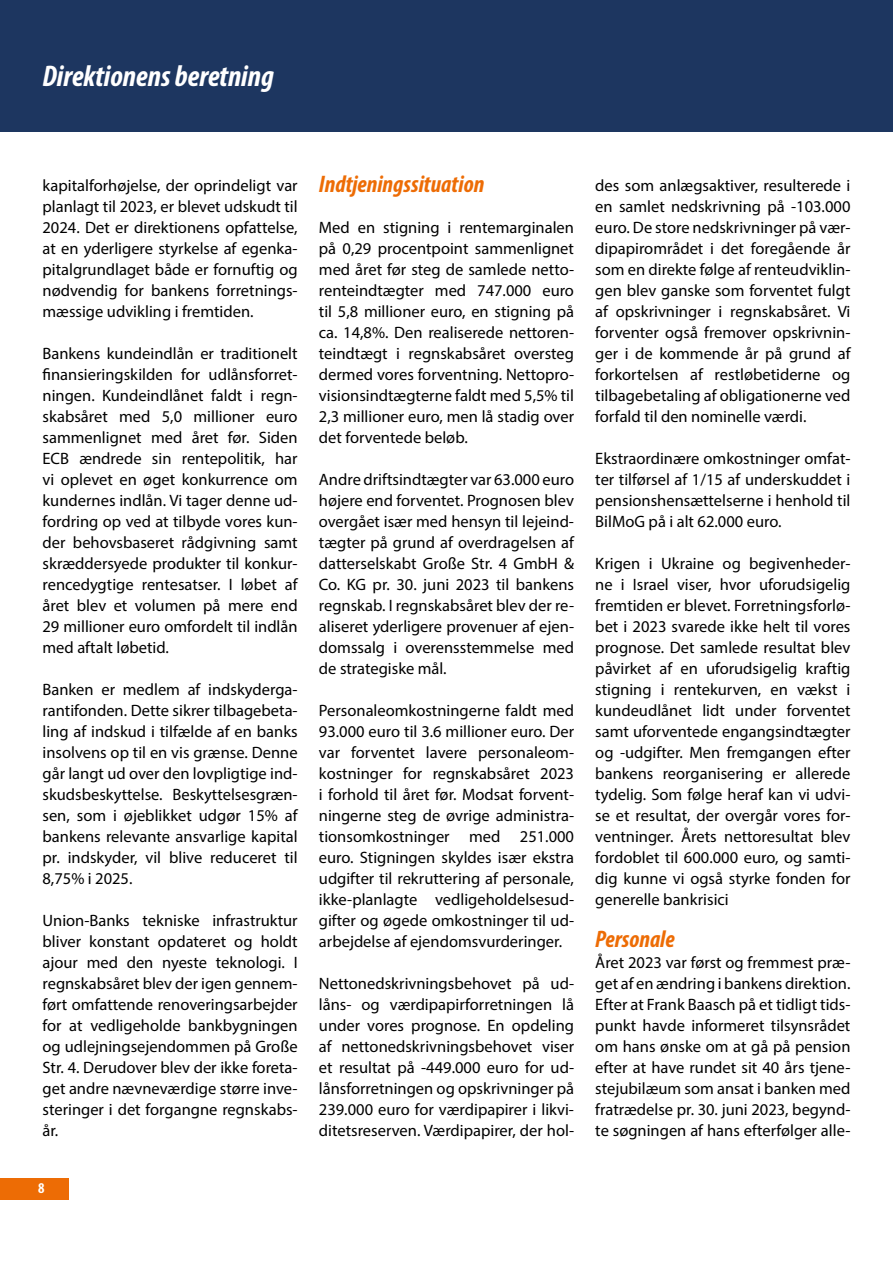
<style>
.page{position:relative;width:893px;height:1263px;background:#fff}
.page>*{position:absolute;margin:0;border:0;box-sizing:border-box;transform-origin:0 0}
.t1{font:italic 700 condensed 30px "Myriad Pro";color:#fff}
.t2{font:italic 700 condensed 24px "Myriad Pro";color:#ed6c05}
.t3{font:16.5px/21px "Myriad Pro";color:#000;text-align:justify}
.t4{font:700 condensed 15px "Myriad Pro";color:#fff}
</style>
<div class="page">
<div style="left:0;top:0;width:893px;height:132px;background:#1d3660"></div>
<div style="left:0;top:1178px;width:68px;height:21px;background:#ed6c05"></div>
<h1 class="t1" style="left:43px;top:58px;width:233px">Direktionens beretning</h1>
<p class="t3" style="left:43px;top:175px;width:257px">kapitalforhøjelse, der oprindeligt var planlagt til 2023, er blevet udskudt til 2024. Det er direktionens opfattelse, at en yderligere styrkelse af egenka&shy;pitalgrundlaget både er fornuftig og nødvendig for bankens forretnings&shy;mæssige udvikling i fremtiden.</p>
<p class="t3" style="left:43px;top:343px;width:257px">Bankens kundeindlån er traditionelt finansieringskilden for udlånsforret&shy;ningen. Kundeindlånet faldt i regn&shy;skabsåret med 5,0 millioner euro sammenlignet med året før. Siden ECB ændrede sin rentepolitik, har vi oplevet en øget konkurrence om kundernes indlån. Vi tager denne ud&shy;fordring op ved at tilbyde vores kun&shy;der behovsbaseret rådgivning samt skræddersyede produkter til konkur&shy;rencedygtige rentesatser. I løbet af året blev et volumen på mere end 29 millioner euro omfordelt til indlån med aftalt løbetid.</p>
<p class="t3" style="left:43px;top:679px;width:257px">Banken er medlem af indskyderga&shy;rantifonden. Dette sikrer tilbagebeta&shy;ling af indskud i tilfælde af en banks insolvens op til en vis grænse. Denne går langt ud over den lovpligtige ind&shy;skudsbeskyttelse. Beskyttelsesgræn&shy;sen, som i øjeblikket udgør 15% af bankens relevante ansvarlige kapital pr. indskyder, vil blive reduceret til 8,75% i 2025.</p>
<p class="t3" style="left:43px;top:910px;width:257px">Union-Banks tekniske infrastruktur bliver konstant opdateret og holdt ajour med den nyeste teknologi. I regnskabsåret blev der igen gennem&shy;ført omfattende renoveringsarbejder for at vedligeholde bankbygningen og udlejningsejendommen på Große Str. 4. Derudover blev der ikke foreta&shy;get andre nævneværdige større inve&shy;steringer i det forgangne regnskabs&shy;år.</p>
<p class="t4" style="left:38px;top:1179px;width:8px">8</p>
<h2 class="t2" style="left:319px;top:169px;width:167px">Indtjeningssituation</h2>
<p class="t3" style="left:319px;top:217px;width:257px">Med en stigning i rentemarginalen på 0,29 procentpoint sammenlignet med året før steg de samlede netto&shy;renteindtægter med 747.000 euro til 5,8 millioner euro, en stigning på ca. 14,8%. Den realiserede nettoren&shy;teindtægt i regnskabsåret oversteg dermed vores forventning. Nettopro&shy;visionsindtægterne faldt med 5,5% til 2,3 millioner euro, men lå stadig over det forventede beløb.</p>
<p class="t3" style="left:319px;top:469px;width:257px">Andre driftsindtægter var 63.000 euro højere end forventet. Prognosen blev overgået især med hensyn til lejeind&shy;tægter på grund af overdragelsen af datterselskabt Große Str. 4 GmbH &amp; Co. KG pr. 30. juni 2023 til bankens regnskab. I regnskabsåret blev der re&shy;aliseret yderligere provenuer af ejen&shy;domssalg i overensstemmelse med de strategiske mål.</p>
<p class="t3" style="left:319px;top:700px;width:257px">Personaleomkostningerne faldt med 93.000 euro til 3.6 millioner euro. Der var forventet lavere personaleom&shy;kostninger for regnskabsåret 2023 i forhold til året før. Modsat forvent&shy;ningerne steg de øvrige administra&shy;tionsomkostninger med 251.000 euro. Stigningen skyldes især ekstra udgifter til rekruttering af personale, ikke-planlagte vedligeholdelsesud&shy;gifter og øgede omkostninger til ud&shy;arbejdelse af ejendomsvurderinger.</p>
<p class="t3" style="left:319px;top:973px;width:257px">Nettonedskrivningsbehovet på ud&shy;låns- og værdipapirforretningen lå under vores prognose. En opdeling af nettonedskrivningsbehovet viser et resultat på -449.000 euro for ud&shy;lånsforretningen og opskrivninger på 239.000 euro for værdipapirer i likvi&shy;ditetsreserven. Værdipapirer, der hol-</p>
<p class="t3" style="left:595px;top:175px;width:257px">des som anlægsaktiver, resulterede i en samlet nedskrivning på -103.000 euro. De store nedskrivninger på vær&shy;dipapirområdet i det foregående år som en direkte følge af renteudviklin&shy;gen blev ganske som forventet fulgt af opskrivninger i regnskabsåret. Vi forventer også fremover opskrivnin&shy;ger i de kommende år på grund af forkortelsen af restløbetiderne og tilbagebetaling af obligationerne ved forfald til den nominelle værdi.</p>
<p class="t3" style="left:595px;top:448px;width:257px">Ekstraordinære omkostninger omfat&shy;ter tilførsel af 1/15 af underskuddet i pensionshensættelserne i henhold til BilMoG på i alt 62.000 euro.</p>
<p class="t3" style="left:595px;top:553px;width:257px">Krigen i Ukraine og begivenheder&shy;ne i Israel viser, hvor uforudsigelig fremtiden er blevet. Forretningsforlø&shy;bet i 2023 svarede ikke helt til vores prognose. Det samlede resultat blev påvirket af en uforudsigelig kraftig stigning i rentekurven, en vækst i kundeudlånet lidt under forventet samt uforventede engangsindtægter og -udgifter. Men fremgangen efter bankens reorganisering er allerede tydelig. Som følge heraf kan vi udvi&shy;se et resultat, der overgår vores for&shy;ventninger. Årets nettoresultat blev fordoblet til 600.000 euro, og samti&shy;dig kunne vi også styrke fonden for generelle bankrisici</p>
<h2 class="t2" style="left:595px;top:924px;width:81px">Personale</h2>
<p class="t3" style="left:595px;top:952px;width:257px">Året 2023 var først og fremmest præ&shy;get af en ændring i bankens direktion.<br>Efter at Frank Baasch på et tidligt tids&shy;punkt havde informeret tilsynsrådet om hans ønske om at gå på pension efter at have rundet sit 40 års tjene&shy;stejubilæum som ansat i banken med fratrædelse pr. 30. juni 2023, begynd&shy;te søgningen af hans efterfølger alle-</p>
</div>
